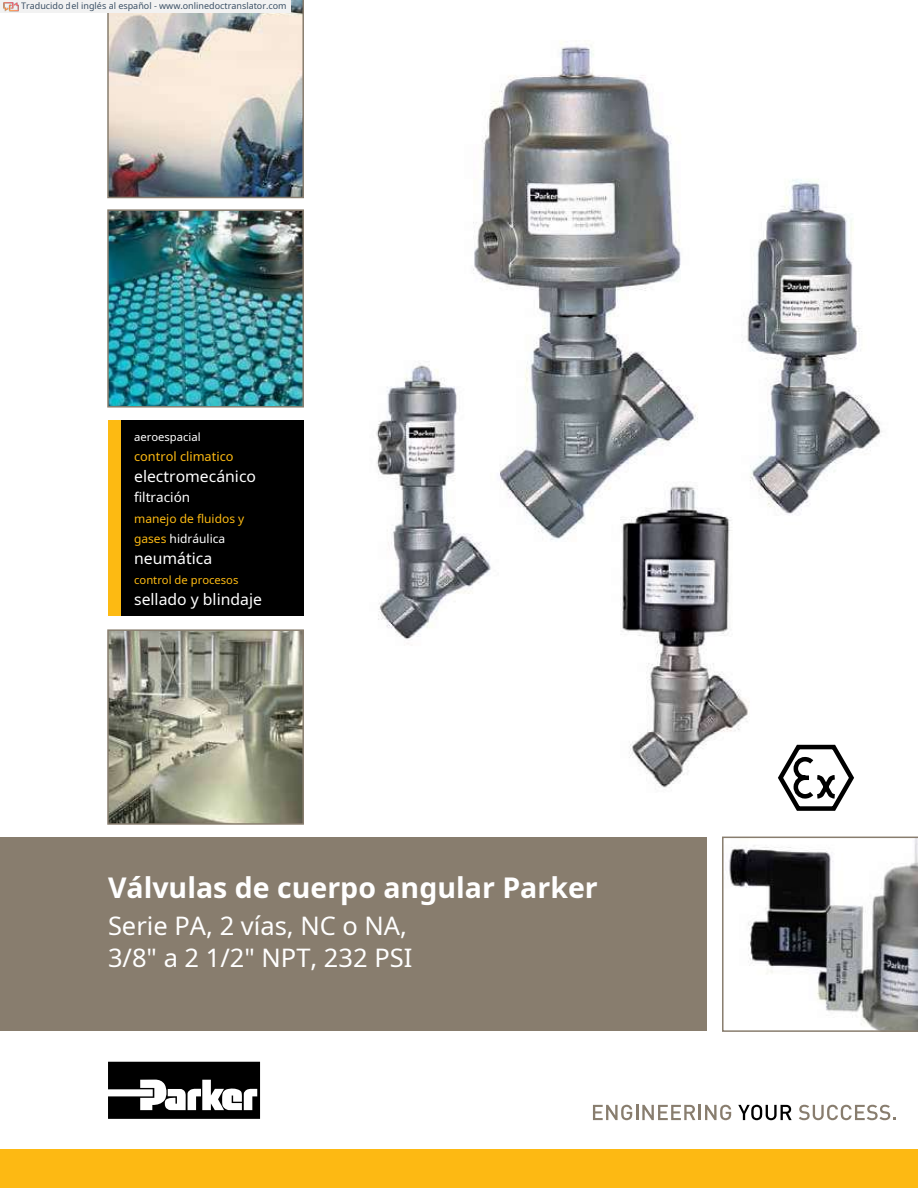
<style>
.page{position:relative;width:918px;height:1188px;background:#fff}
.page>*{position:absolute;margin:0;border:0;box-sizing:border-box;transform-origin:0 0}
.t1{font:700 28.5px "Noto Sans";color:#fff}
.t2{font:25.5px/32.4px "Noto Sans";color:#fff}
.t3{font:15.75px "Noto Sans";color:#fff}
.t4{font:13.5px "Noto Sans";color:#fff}
.t5{font:12.75px "Noto Sans";color:#fdba12}
.t6{font:12px/20.4px "Noto Sans";color:#fdba12}
.t7{font:11.25px "Noto Sans";color:#fdba12}
.t8{font:11.25px "Noto Sans";color:#fff}
.t9{font:9px "Noto Sans";color:rgb(15 43 70/.8)}
.s1{color:#fff}
</style>
<div class="page">
<div style="left:0;top:837px;width:706px;height:194px;background:#887d6e"></div>
<img style="left:107px;top:0;width:197px;height:198px">
<img style="left:110px;top:212px;width:191px;height:193px">
<div style="left:107px;top:209px;width:197px;height:199px;border:2px solid #887d6e"></div>
<img style="left:110px;top:632px;width:191px;height:190px">
<div style="left:107px;top:629px;width:197px;height:196px;border:2px solid #887d6e"></div>
<svg style="left:722px;top:837px;width:196px;height:195px"></svg>
<div style="left:108px;top:421px;width:196px;height:195px;background:#000"></div>
<div style="left:108px;top:421px;width:13px;height:195px;background:#fdba12"></div>
<img style="left:376px;top:41px;width:506px;height:747px">
<svg style="left:775px;top:743px;width:82px;height:68px"></svg>
<svg style="left:108px;top:1062px;width:152px;height:57px"></svg>
<div style="left:0;top:1150px;width:918px;height:38px;background:#fdb913"></div>
<svg style="left:593px;top:1105px;width:138px;height:15px"></svg>
<svg style="left:738px;top:1105px;width:54px;height:15px"></svg>
<svg style="left:799px;top:1105px;width:97px;height:15px"></svg>
<div style="left:0;top:0;width:291px;height:14px;background:#f2f2f2"></div>
<img style="left:4px;top:2px;width:15px;height:12px">
<p class="t9" style="left:21px;top:-1px;width:267px">Traducido del inglés al español - www.onlinedoctranslator.com</p>
<p class="t8" style="left:134px;top:429px;width:68px">aeroespacial</p>
<h3 class="t5" style="left:134px;top:448px;width:101px">control climatico</h3>
<h3 class="t3" style="left:134px;top:465px;width:123px">electromecánico</h3>
<h3 class="t4" style="left:134px;top:488px;width:58px">filtración</h3>
<h3 class="t6" style="left:134px;top:508px;width:112px">manejo de fluidos y gases <span class="s1">hidráulica</span></h3>
<h3 class="t3" style="left:134px;top:547px;width:80px">neumática</h3>
<p class="t7" style="left:134px;top:572px;width:106px">control de procesos</p>
<h3 class="t3" style="left:134px;top:588px;width:129px">sellado y blindaje</h3>
<h1 class="t1" style="left:108px;top:868px;width:491px">Válvulas de cuerpo angular Parker</h1>
<h2 class="t2" style="left:108px;top:909px;width:306px">Serie PA, 2 vías, NC o NA,<br>3/8" a 2 1/2" NPT, 232 PSI</h2>
</div>
